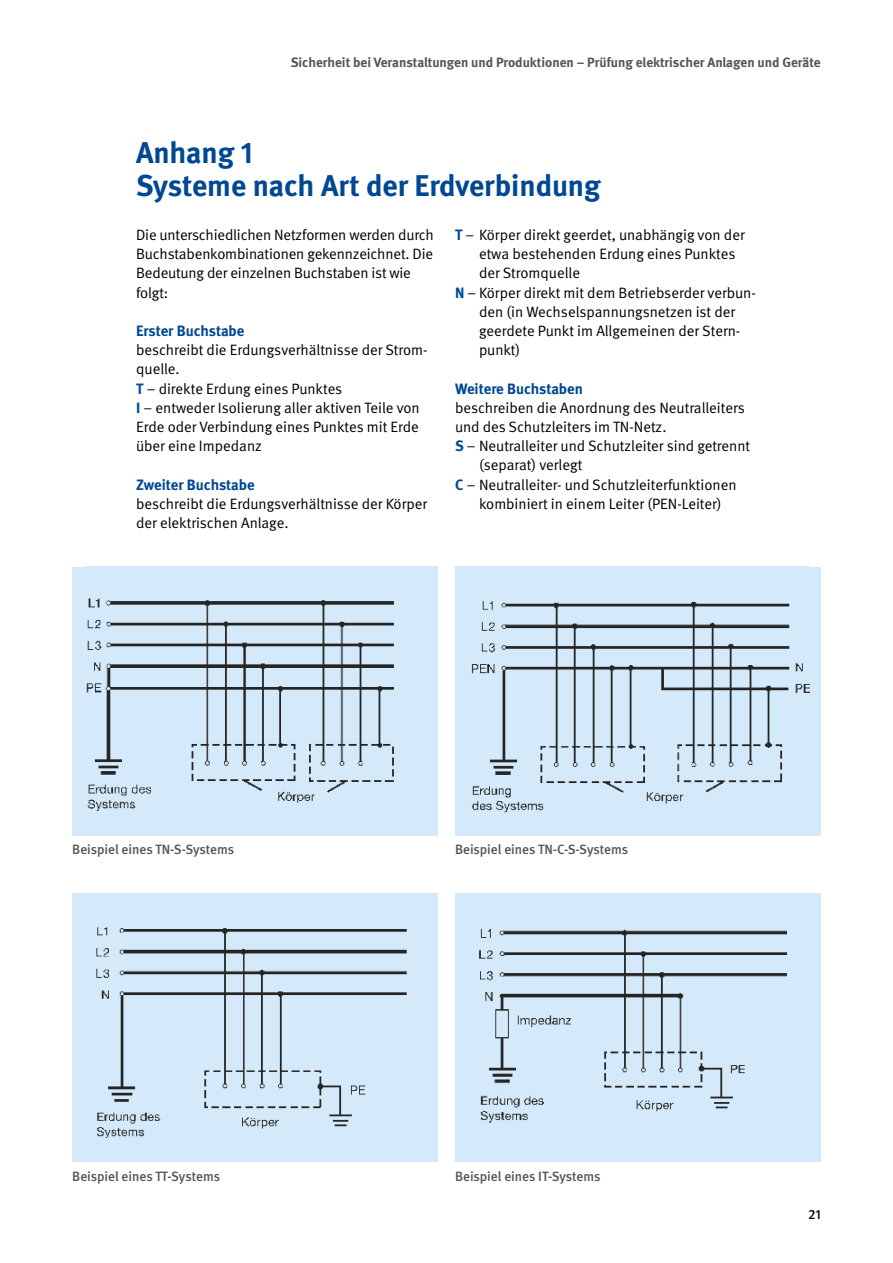
<style>
.page{position:relative;width:893px;height:1263px;background:#fff}
.page>*{position:absolute;margin:0;border:0;box-sizing:border-box;transform-origin:0 0}
.D_-_Überschrift__sch{font:700 30px/33px "DGUV Meta";color:#004893}
.Fließtext{font:15px/19.2px "DGUV Meta";color:#000}
.Fließtext-2{font:700 15px "DGUV Meta";letter-spacing:-.005em;color:#004893}
.BU_Grau_Links{font:500 13.5px "DGUV Meta";color:#565655}
.t1{font:700 13.5px "DGUV Meta";color:#565655}
.t2{font:500 13.5px "DGUV Meta";color:#000}
.s1{font-weight:700;color:#004893}
</style>
<div class="page">
<div style="left:72px;top:567px;width:366px;height:268px;background:#d4eafa"></div>
<img style="left:86px;top:598px;width:308px;height:213px">
<div style="left:455px;top:567px;width:366px;height:268px;background:#d4eafa"></div>
<img style="left:471px;top:601px;width:338px;height:212px">
<div style="left:72px;top:893px;width:366px;height:269px;background:#d4eafa"></div>
<img style="left:96px;top:927px;width:311px;height:210px">
<div style="left:455px;top:893px;width:366px;height:269px;background:#d4eafa"></div>
<img style="left:479px;top:928px;width:308px;height:195px">
<p class="t1" style="left:291px;top:54px;width:531px">Sicherheit bei Veranstaltungen und Produktionen – Prüfung elektrischer Anlagen und Geräte</p>
<h1 class="D_-_Überschrift__sch" style="left:136px;top:137px;width:466px">Anhang 1<br>Systeme nach Art der Erdverbindung</h1>
<p class="Fließtext" style="left:136px;top:226px;width:299px">Die unterschiedlichen Netzformen werden durch Buchstabenkombinationen gekennzeichnet. Die Bedeutung der einzelnen Buchstaben ist wie folgt:</p>
<p class="Fließtext-2" style="left:136px;top:322px;width:110px">Erster Buchstabe</p>
<p class="Fließtext" style="left:136px;top:341px;width:293px">beschreibt die Erdungsverhältnisse der Strom&shy;quelle.</p>
<p class="Fließtext" style="left:136px;top:379px;width:208px"><span class="s1">T</span> – direkte Erdung eines Punktes</p>
<p class="Fließtext" style="left:136px;top:398px;width:285px;text-align:justify"><span class="s1">I</span> – entweder Isolierung aller aktiven Teile von Erde oder Verbindung eines Punktes mit Erde über eine Impedanz</p>
<p class="Fließtext-2" style="left:136px;top:475px;width:120px">Zweiter Buchstabe</p>
<p class="Fließtext" style="left:136px;top:494px;width:293px">beschreibt die Erdungsverhältnisse der Körper der elektrischen Anlage.</p>
<p class="Fließtext" style="left:479px;top:226px;width:267px;text-indent:-24px"><span class="s1">T</span> – Körper direkt geerdet, unabhängig von der etwa bestehenden Erdung eines Punktes der Stromquelle</p>
<p class="Fließtext" style="left:479px;top:283px;width:278px;text-indent:-24px"><span class="s1">N</span> – Körper direkt mit dem Betriebserder verbun&shy;den (in Wechselspannungsnetzen ist der geerdete Punkt im Allgemeinen der Stern&shy;punkt)</p>
<p class="Fließtext-2" style="left:455px;top:379px;width:129px">Weitere Buchstaben</p>
<p class="Fließtext" style="left:455px;top:398px;width:291px">beschreiben die Anordnung des Neutralleiters und des Schutzleiters im TN-Netz.</p>
<p class="Fließtext" style="left:479px;top:437px;width:273px;text-indent:-24px"><span class="s1">S</span> – Neutralleiter und Schutzleiter sind getrennt (separat) verlegt</p>
<p class="Fließtext" style="left:455px;top:475px;width:283px;text-align:center"><span class="s1">C</span> – Neutralleiter- und Schutzleiterfunktionen kombiniert in einem Leiter (PEN-Leiter)</p>
<p class="BU_Grau_Links" style="left:72px;top:842px;width:164px">Beispiel eines TN-S-Systems</p>
<p class="BU_Grau_Links" style="left:455px;top:842px;width:175px">Beispiel eines TN-C-S-Systems</p>
<p class="BU_Grau_Links" style="left:72px;top:1168px;width:149px">Beispiel eines TT-Systems</p>
<p class="BU_Grau_Links" style="left:455px;top:1168px;width:147px">Beispiel eines IT-Systems</p>
<p class="t2" style="left:808px;top:1207px;width:14px">21</p>
</div>
